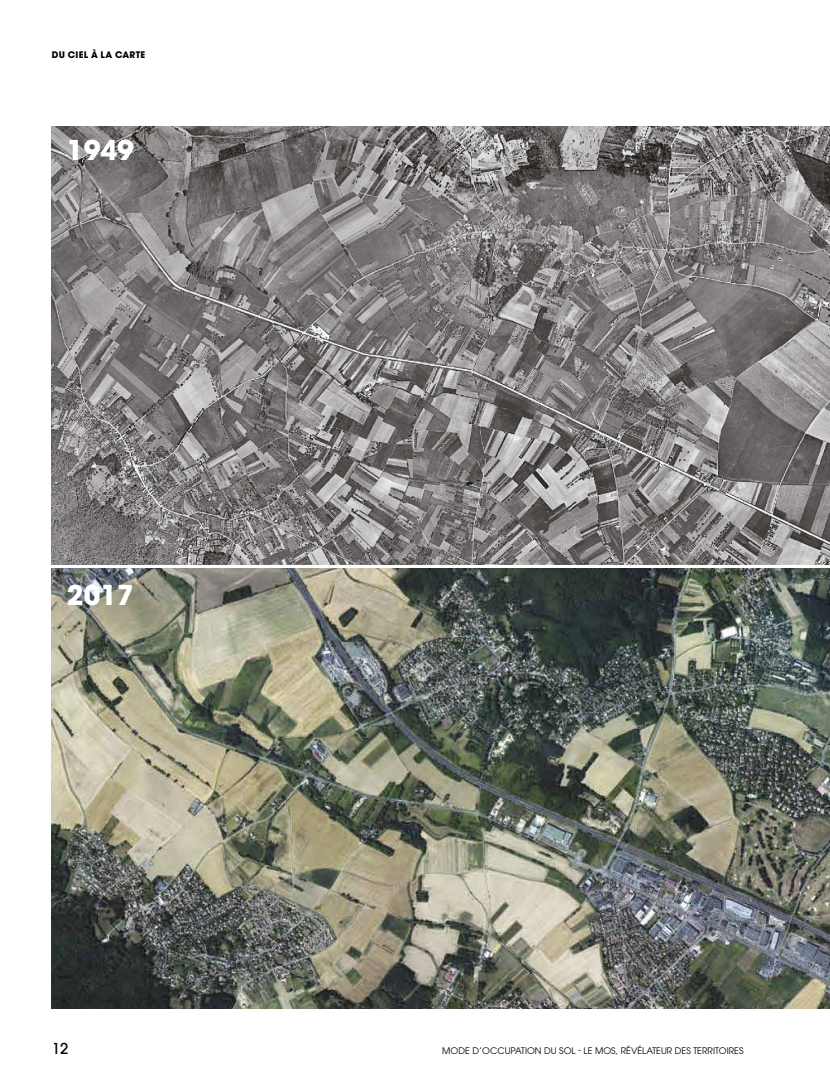
<style>
.page{position:relative;width:830px;height:1085px;background:#fff}
.page>*{position:absolute;margin:0;border:0;box-sizing:border-box;transform-origin:0 0}
.t1{font:700 27.15px "ITC Avant Garde Pro";color:#fff}
.t2{font:500 15px "ITC Avant Garde Pro";color:#000}
.t3{font:9px "ITC Avant Garde Pro";color:#000}
.t4{font:700 9px "ITC Avant Garde Pro";letter-spacing:.03em;color:#000}
</style>
<div class="page">
<img style="left:52px;top:568px;width:777px;height:440px">
<img style="left:52px;top:126px;width:777px;height:439px">
<p class="t4" style="left:52px;top:49px;width:95px">DU CIEL À LA CARTE</p>
<h1 class="t1" style="left:67px;top:132px;width:69px">1949</h1>
<h1 class="t1" style="left:67px;top:576px;width:69px">2017</h1>
<h2 class="t2" style="left:52px;top:1038px;width:18px">12</h2>
<p class="t3" style="left:442px;top:1044px;width:302px">MODE D’OCCUPATION DU SOL - LE MOS, RÉVÉLATEUR DES TERRITOIRES</p>
</div>
